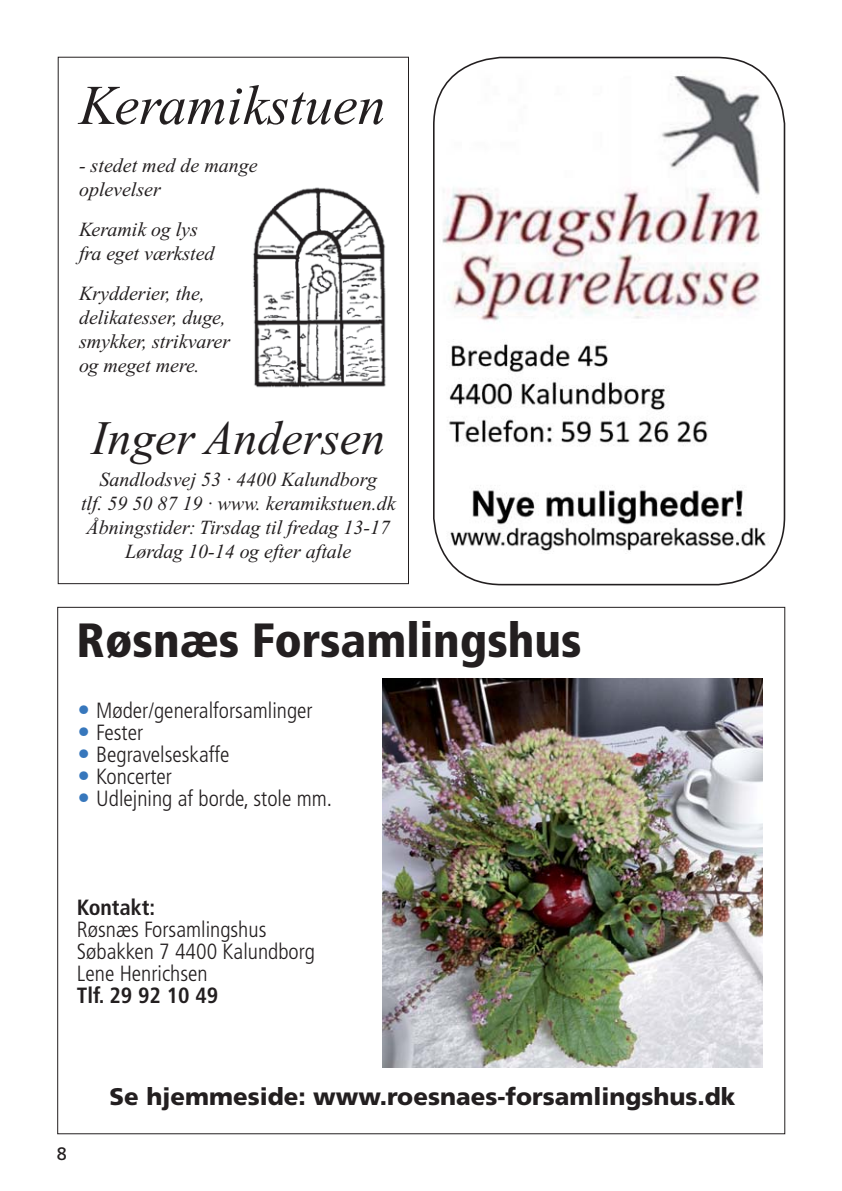
<style>
.page{position:relative;width:842px;height:1191px;background:#fff}
.page>*{position:absolute;margin:0;border:0;box-sizing:border-box;transform-origin:0 0}
.t1{font:italic 56px "Times New Roman";color:#231f20}
.t2{font:900 condensed 48px "Frutiger";color:#231f20}
.t3{font:italic 48px "Times New Roman";color:#231f20}
.t4{font:900 24px "Frutiger";color:#231f20}
.t5{font:300 condensed 22px/22px "Frutiger";color:#231f20}
.t6{font:700 condensed 22px "Frutiger";color:#231f20}
.t7{font:italic 20px/24px "Times New Roman";color:#231f20}
.t8{font:18px "Frutiger";color:#231f20}
.s1{font-family:"European Pi Three";font-weight:400;font-stretch:normal;color:#3777bc}
</style>
<div class="page">
<img style="left:383px;top:678px;width:380px;height:389px">
<img style="left:253px;top:187px;width:133px;height:201px">
<img style="left:434px;top:57px;width:350px;height:519px">
<div style="left:433px;top:57px;width:352px;height:528px;border:2px solid #231f20;border-radius:68px"></div>
<h1 class="t1" style="left:79px;top:85px;width:308px">Keramikstuen</h1>
<p class="t7" style="left:79px;top:155px;width:180px">- stedet med de mange oplevelser</p>
<p class="t7" style="left:79px;top:219px;width:137px">Keramik og lys fra eget værksted</p>
<p class="t7" style="left:79px;top:283px;width:153px">Krydderier, the, delikatesser, duge, smykker, strikvarer og meget mere.</p>
<h2 class="t3" style="left:92px;top:420px;width:295px">Inger Andersen</h2>
<p class="t7" style="left:81px;top:469px;width:316px;text-align:center">Sandlodsvej 53 · 4400 Kalundborg<br>tlf. 59 50 87 19 · www. keramikstuen.dk Åbningstider: Tirsdag til fredag 13-17<br>Lørdag 10-14 og efter aftale</p>
<h2 class="t2" style="left:77px;top:621px;width:507px">Røsnæs Forsamlingshus</h2>
<p class="t5" style="left:76px;top:701px;width:238px"><span class="s1">-</span> Møder/generalforsamlinger</p>
<p class="t5" style="left:76px;top:723px;width:68px"><span class="s1">-</span> Fester</p>
<p class="t5" style="left:76px;top:745px;width:155px"><span class="s1">-</span> Begravelseskaffe</p>
<p class="t5" style="left:76px;top:767px;width:97px"><span class="s1">-</span> Koncerter</p>
<p class="t5" style="left:76px;top:789px;width:257px"><span class="s1">-</span> Udlejning af borde, stole mm.</p>
<p class="t6" style="left:77px;top:898px;width:80px">Kontakt:</p>
<p class="t5" style="left:77px;top:919px;width:240px">Røsnæs Forsamlingshus<br>Søbakken 7 4400 Kalundborg<br>Lene Henrichsen</p>
<p class="t6" style="left:77px;top:986px;width:143px">Tlf. 29 92 10 49</p>
<p class="t8" style="left:57px;top:1146px;width:12px">8</p>
<p class="t4" style="left:110px;top:1086px;width:627px">Se hjemmeside: www.roesnaes-forsamlingshus.dk</p>
</div>
